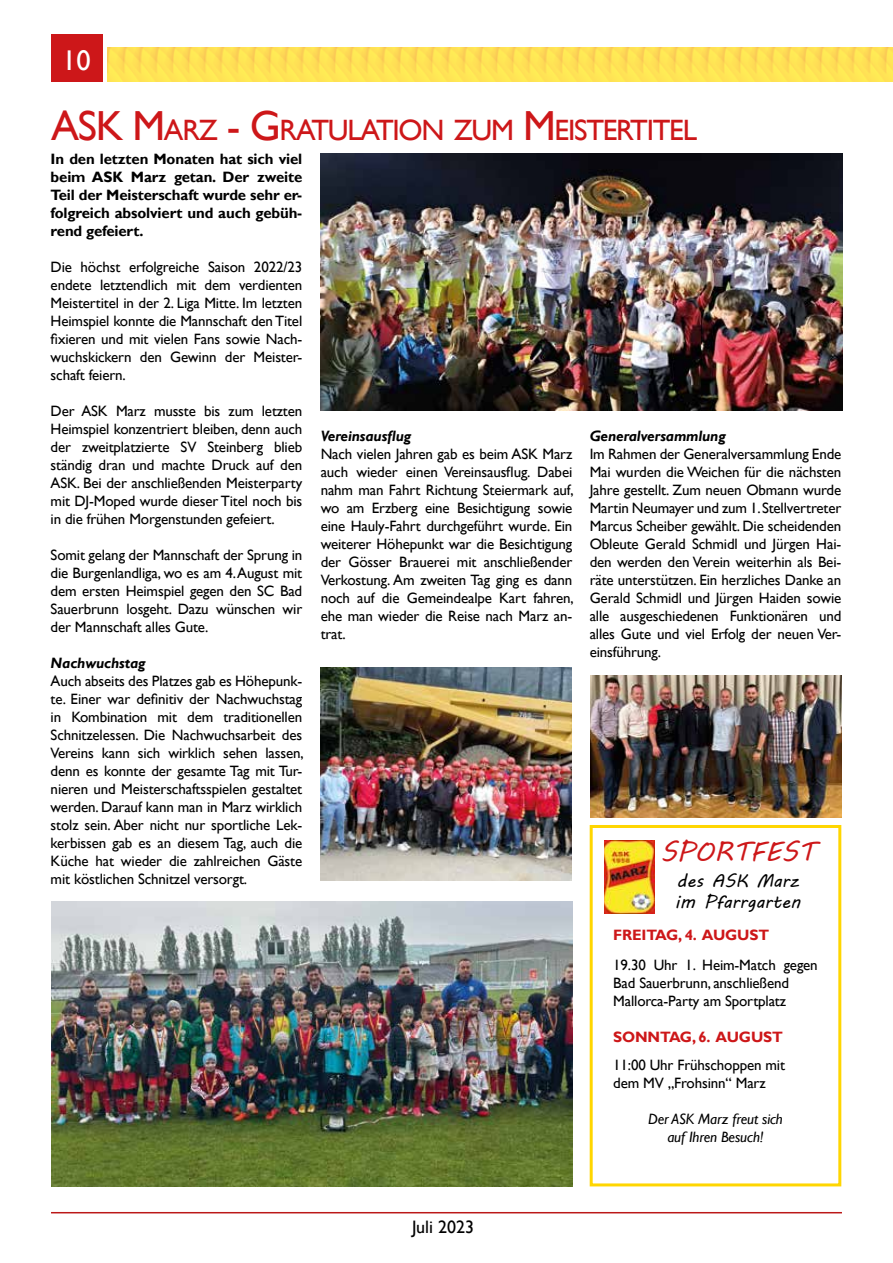
<style>
.page{position:relative;width:893px;height:1263px;background:#fff}
.page>*{position:absolute;margin:0;border:0;box-sizing:border-box;transform-origin:0 0}
.t1{font:42px "Gill Sans";color:#cd1719}
.t2{font:29.4px "Gill Sans";letter-spacing:-.045em;color:#cd1719}
.t3{font:28.5px "Gill Sans";color:#fff}
.t4{font:27px "MV Boli";color:#cd1719}
.t5{font:18px/21px "MV Boli";color:#000}
.t6{font:18px "Gill Sans";color:#000}
.t7{font:15px/18px "Gill Sans";letter-spacing:-.01em;color:#000;text-align:justify}
.t8{font:700 15px/18px "Gill Sans";letter-spacing:-.01em;color:#000;text-align:justify}
.t9{font:italic 700 15px "Gill Sans";letter-spacing:-.01em;color:#000}
.t10{font:italic 15px/18px "Gill Sans";letter-spacing:-.01em;color:#000;text-align:center}
.t11{font:700 15px "Gill Sans";letter-spacing:-.01em;color:#cd1719}
.s1{font-size:42px}
</style>
<div class="page">
<hr style="left:51px;top:1212px;width:791px;height:1px;background:#bb1818">
<div style="left:51px;top:34px;width:51px;height:47px;background:#cd1719"></div>
<img style="left:107px;top:48px;width:786px;height:34px">
<img style="left:321px;top:154px;width:521px;height:257px">
<img style="left:51px;top:901px;width:521px;height:285px">
<img style="left:320px;top:667px;width:252px;height:213px">
<img style="left:590px;top:675px;width:252px;height:142px">
<div style="left:590px;top:825px;width:251px;height:361px;border:3px solid #ffd600"></div>
<img style="left:604px;top:840px;width:51px;height:73px">
<h3 class="t3" style="left:62px;top:44px;width:30px">10</h3>
<h1 class="t1" style="left:51px;top:102px;width:26px">ASK</h1>
<h2 class="t2" style="left:132px;top:113px;width:566px"><span class="s1">M</span>ARZ <span class="s1">- G</span> RATULATION ZUM <span class="s1">M</span> EISTERTITEL</h2>
<p class="t8" style="left:51px;top:150px;width:253px">In den letzten Monaten hat sich viel beim ASK Marz getan. Der zweite Teil der Meisterschaft wurde sehr er&shy;folgreich absolviert und auch gebüh&shy;rend gefeiert.</p>
<p class="t7" style="left:51px;top:258px;width:253px">Die höchst erfolgreiche Saison 2022/23 endete letztendlich mit dem verdienten Meistertitel in der 2. Liga Mitte. Im letzten Heimspiel konnte die Mannschaft den Titel fixieren und mit vielen Fans sowie Nach&shy;wuchskickern den Gewinn der Meister&shy;schaft feiern.</p>
<p class="t7" style="left:51px;top:402px;width:253px">Der ASK Marz musste bis zum letzten Heimspiel konzentriert bleiben, denn auch der zweitplatzierte SV Steinberg blieb ständig dran und machte Druck auf den ASK. Bei der anschließenden Meisterparty mit DJ-Moped wurde dieser Titel noch bis in die frühen Morgenstunden gefeiert.</p>
<p class="t7" style="left:51px;top:546px;width:253px">Somit gelang der Mannschaft der Sprung in die Burgenlandliga, wo es am 4. August mit dem ersten Heimspiel gegen den SC Bad Sauerbrunn losgeht. Dazu wünschen wir der Mannschaft alles Gute.</p>
<p class="t9" style="left:51px;top:654px;width:96px">Nachwuchstag</p>
<p class="t7" style="left:51px;top:672px;width:255px">Auch abseits des Platzes gab es Höhepunk&shy;te. Einer war definitiv der Nachwuchstag in Kombination mit dem traditionellen Schnitzelessen. Die Nachwuchsarbeit des Vereins kann sich wirklich sehen lassen, denn es konnte der gesamte Tag mit Tur&shy;nieren und Meisterschaftsspielen gestaltet werden. Darauf kann man in Marz wirklich stolz sein. Aber nicht nur sportliche Lek&shy;kerbissen gab es an diesem Tag, auch die Küche hat wieder die zahlreichen Gäste mit köstlichen Schnitzel versorgt.</p>
<p class="t9" style="left:321px;top:427px;width:92px">Vereinsausflug</p>
<p class="t7" style="left:321px;top:445px;width:255px">Nach vielen Jahren gab es beim ASK Marz auch wieder einen Vereinsausflug. Dabei nahm man Fahrt Richtung Steiermark auf, wo am Erzberg eine Besichtigung sowie eine Hauly-Fahrt durchgeführt wurde. Ein weiterer Höhepunkt war die Besichtigung der Gösser Brauerei mit anschließender Verkostung. Am zweiten Tag ging es dann noch auf die Gemeindealpe Kart fahren, ehe man wieder die Reise nach Marz an&shy;trat.</p>
<p class="t9" style="left:590px;top:427px;width:138px">Generalversammlung</p>
<p class="t7" style="left:590px;top:445px;width:253px">Im Rahmen der Generalversammlung Ende Mai wurden die Weichen für die nächsten Jahre gestellt. Zum neuen Obmann wurde Martin Neumayer und zum 1. Stellvertreter Marcus Scheiber gewählt. Die scheidenden Obleute Gerald Schmidl und Jürgen Hai&shy;den werden den Verein weiterhin als Bei&shy;räte unterstützen. Ein herzliches Danke an Gerald Schmidl und Jürgen Haiden sowie alle ausgeschiedenen Funktionären und alles Gute und viel Erfolg der neuen Ver&shy;einsführung.</p>
<h3 class="t4" style="left:660px;top:833px;width:156px">SPORTFEST</h3>
<p class="t5" style="left:675px;top:870px;width:127px">des ASK Marz im Pfarrgarten</p>
<p class="t11" style="left:613px;top:925px;width:157px">FREITAG, 4. AUGUST</p>
<p class="t7" style="left:613px;top:956px;width:206px;text-align:left">19.30 Uhr 1. Heim-Match gegen<br>Bad Sauerbrunn, anschließend<br>Mallorca-Party am Sportplatz</p>
<p class="t11" style="left:613px;top:1027px;width:171px">SONNTAG, 6. AUGUST</p>
<p class="t7" style="left:613px;top:1056px;width:173px">11:00 Uhr Frühschoppen mit dem MV „Frohsinn“ Marz</p>
<p class="t10" style="left:648px;top:1110px;width:136px">Der ASK Marz freut sich auf Ihren Besuch!</p>
<p class="t6" style="left:412px;top:1216px;width:64px">Juli 2023</p>
</div>
